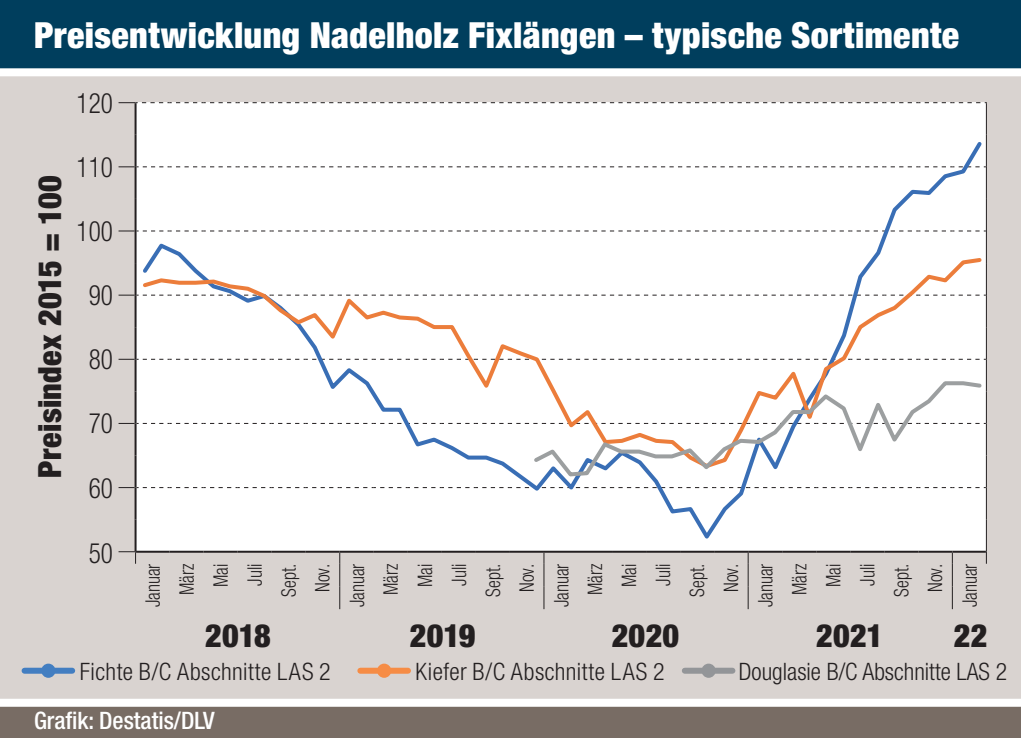
<style>
.page{position:relative;width:1021px;height:738px;background:#fff}
.page>*{position:absolute;margin:0;border:0;box-sizing:border-box;transform-origin:0 0}
.t1{font:900 condensed 36px "Helvetica Neue LT Std";letter-spacing:.01em;color:#fff}
.t2{font:900 condensed 32px "Helvetica Neue LT Std";letter-spacing:.01em;color:#231f20}
.t3{font:300 condensed 28px "Helvetica Neue LT Std";color:#231f20;scale:.9 1}
.t4{font:300 condensed 24px "Helvetica Neue LT Std";letter-spacing:.015em;color:#231f20}
.t5{font:500 condensed 24px "Helvetica Neue LT Std";color:#fff}
.t6{font:300 condensed 20px/34px "Helvetica Neue LT Std";color:#231f20;text-align:right;scale:.9 1}
</style>
<div class="page">
<div style="left:0;top:0;width:1020px;height:737px;background:#d9d3d0"></div>
<div style="left:0;top:703px;width:1020px;height:34px;background:#786c64"></div>
<div style="left:0;top:698px;width:1020px;height:8px;background:#fff"></div>
<div style="left:0;top:0;width:1020px;height:71px;background:#003e5d"></div>
<div style="left:0;top:68px;width:1020px;height:8px;background:#fff"></div>
<div style="left:136px;top:103px;width:849px;height:447px;background:#fff"></div>
<hr style="left:985px;top:103px;width:2px;height:32px;background:#231f20">
<hr style="left:985px;top:135px;width:2px;height:32px;background:#231f20">
<hr style="left:985px;top:167px;width:2px;height:32px;background:#231f20">
<hr style="left:985px;top:199px;width:2px;height:32px;background:#231f20">
<hr style="left:985px;top:231px;width:2px;height:32px;background:#231f20">
<hr style="left:985px;top:263px;width:2px;height:32px;background:#231f20">
<hr style="left:985px;top:295px;width:2px;height:32px;background:#231f20">
<hr style="left:985px;top:327px;width:2px;height:32px;background:#231f20">
<hr style="left:985px;top:359px;width:2px;height:32px;background:#231f20">
<hr style="left:985px;top:391px;width:2px;height:32px;background:#231f20">
<hr style="left:985px;top:423px;width:2px;height:32px;background:#231f20">
<hr style="left:985px;top:455px;width:2px;height:32px;background:#231f20">
<hr style="left:985px;top:487px;width:2px;height:32px;background:#231f20">
<hr style="left:985px;top:519px;width:2px;height:32px;background:#231f20">
<svg style="left:985px;top:551px;width:2px;height:12px"></svg>
<hr style="left:136px;top:550px;width:34px;height:2px;background:#231f20">
<hr style="left:170px;top:550px;width:34px;height:2px;background:#231f20">
<hr style="left:204px;top:550px;width:34px;height:2px;background:#231f20">
<hr style="left:238px;top:550px;width:34px;height:2px;background:#231f20">
<hr style="left:272px;top:550px;width:34px;height:2px;background:#231f20">
<hr style="left:306px;top:550px;width:34px;height:2px;background:#231f20">
<hr style="left:340px;top:550px;width:34px;height:2px;background:#231f20">
<hr style="left:374px;top:550px;width:34px;height:2px;background:#231f20">
<hr style="left:408px;top:550px;width:34px;height:2px;background:#231f20">
<hr style="left:442px;top:550px;width:34px;height:2px;background:#231f20">
<hr style="left:476px;top:550px;width:34px;height:2px;background:#231f20">
<hr style="left:510px;top:550px;width:34px;height:2px;background:#231f20">
<hr style="left:544px;top:550px;width:34px;height:2px;background:#231f20">
<hr style="left:578px;top:550px;width:34px;height:2px;background:#231f20">
<hr style="left:612px;top:550px;width:34px;height:2px;background:#231f20">
<hr style="left:646px;top:550px;width:34px;height:2px;background:#231f20">
<hr style="left:680px;top:550px;width:34px;height:2px;background:#231f20">
<hr style="left:714px;top:550px;width:34px;height:2px;background:#231f20">
<hr style="left:748px;top:550px;width:34px;height:2px;background:#231f20">
<hr style="left:782px;top:550px;width:34px;height:2px;background:#231f20">
<hr style="left:816px;top:550px;width:34px;height:2px;background:#231f20">
<hr style="left:850px;top:550px;width:34px;height:2px;background:#231f20">
<hr style="left:884px;top:550px;width:34px;height:2px;background:#231f20">
<hr style="left:918px;top:550px;width:34px;height:2px;background:#231f20">
<hr style="left:952px;top:550px;width:33px;height:2px;background:#231f20">
<hr style="left:134px;top:103px;width:2px;height:32px;background:#231f20">
<hr style="left:134px;top:135px;width:2px;height:32px;background:#231f20">
<hr style="left:134px;top:167px;width:2px;height:32px;background:#231f20">
<hr style="left:134px;top:199px;width:2px;height:32px;background:#231f20">
<hr style="left:134px;top:231px;width:2px;height:32px;background:#231f20">
<hr style="left:134px;top:263px;width:2px;height:32px;background:#231f20">
<hr style="left:134px;top:295px;width:2px;height:32px;background:#231f20">
<hr style="left:134px;top:327px;width:2px;height:32px;background:#231f20">
<hr style="left:134px;top:359px;width:2px;height:32px;background:#231f20">
<hr style="left:134px;top:391px;width:2px;height:32px;background:#231f20">
<hr style="left:134px;top:423px;width:2px;height:32px;background:#231f20">
<hr style="left:134px;top:455px;width:2px;height:32px;background:#231f20">
<hr style="left:134px;top:487px;width:2px;height:32px;background:#231f20">
<hr style="left:134px;top:519px;width:2px;height:31px;background:#231f20">
<svg style="left:118px;top:102px;width:868px;height:1px"></svg>
<svg style="left:118px;top:166px;width:21px;height:1px"></svg>
<svg style="left:118px;top:230px;width:21px;height:1px"></svg>
<svg style="left:118px;top:294px;width:21px;height:1px"></svg>
<svg style="left:118px;top:358px;width:21px;height:1px"></svg>
<svg style="left:118px;top:422px;width:21px;height:2px"></svg>
<svg style="left:118px;top:486px;width:21px;height:2px"></svg>
<svg style="left:118px;top:550px;width:18px;height:13px"></svg>
<svg style="left:339px;top:552px;width:1px;height:56px"></svg>
<svg style="left:543px;top:552px;width:1px;height:56px"></svg>
<svg style="left:747px;top:552px;width:1px;height:56px"></svg>
<svg style="left:951px;top:552px;width:2px;height:11px"></svg>
<hr style="left:951px;top:563px;width:2px;height:23px;background:#231f20">
<hr style="left:951px;top:586px;width:2px;height:22px;background:#231f20">
<div style="left:25px;top:667px;width:47px;height:6px;background:#437ec1"></div>
<div style="left:41px;top:663px;width:14px;height:14px;background:#437ec1;border-radius:50%"></div>
<div style="left:360px;top:667px;width:48px;height:6px;background:#f68c45"></div>
<div style="left:377px;top:663px;width:14px;height:14px;background:#f68c45;border-radius:50%"></div>
<div style="left:684px;top:667px;width:48px;height:6px;background:#939598"></div>
<div style="left:701px;top:663px;width:14px;height:14px;background:#939598;border-radius:50%"></div>
<div style="left:139px;top:138px;width:846px;height:405px;background:#fff"></div>
<div style="left:140px;top:255px;width:844px;height:215px;background:#fff"></div>
<svg style="left:530px;top:379px;width:454px;height:99px;background:#f3f0f0"></svg>
<h1 class="t1" style="left:34px;top:13px;width:926px">Preisentwicklung Nadelholz Fixlängen – typische Sortimente</h1>
<h3 class="t3" style="left:77px;top:87px;width:42px">120</h3>
<h2 class="t2" style="left:30px;top:477px;width:304px;rotate:-90deg">Preisindex 2015 = 100</h2>
<h3 class="t3" style="left:77px;top:151px;width:42px">110</h3>
<h3 class="t3" style="left:77px;top:215px;width:42px">100</h3>
<h3 class="t3" style="left:89px;top:279px;width:28px">90</h3>
<h3 class="t3" style="left:89px;top:343px;width:28px">80</h3>
<h3 class="t3" style="left:89px;top:407px;width:28px">70</h3>
<h3 class="t3" style="left:89px;top:471px;width:28px">60</h3>
<h3 class="t3" style="left:89px;top:536px;width:28px">50</h3>
<p class="t6" style="left:135px;top:607px;width:50px;rotate:-90deg">Januar<br>März<br>Mai<br>Juli<br>Sept.<br>Nov.<br>Januar<br>März<br>Mai<br>Juli<br>Sept.<br>Nov.<br>Januar<br>März<br>Mai<br>Juli<br>Sept.<br>Nov.<br>Januar<br>März<br>Mai<br>Juli<br>Sept.<br>Nov.<br>Januar</p>
<h2 class="t2" style="left:205px;top:615px;width:67px">2018</h2>
<h2 class="t2" style="left:611px;top:615px;width:69px">2020</h2>
<p class="t4" style="left:80px;top:657px;width:252px">Fichte B/C Abschnitte LAS 2</p>
<p class="t4" style="left:415px;top:657px;width:250px">Kiefer B/C Abschnitte LAS 2</p>
<p class="t4" style="left:738px;top:657px;width:270px">Douglasie B/C Abschnitte LAS 2</p>
<h2 class="t2" style="left:410px;top:615px;width:67px">2019</h2>
<h2 class="t2" style="left:816px;top:615px;width:69px">2021</h2>
<h2 class="t2" style="left:953px;top:615px;width:35px">22</h2>
<p class="t5" style="left:34px;top:706px;width:182px">Grafik: Destatis/DLV</p>
</div>
